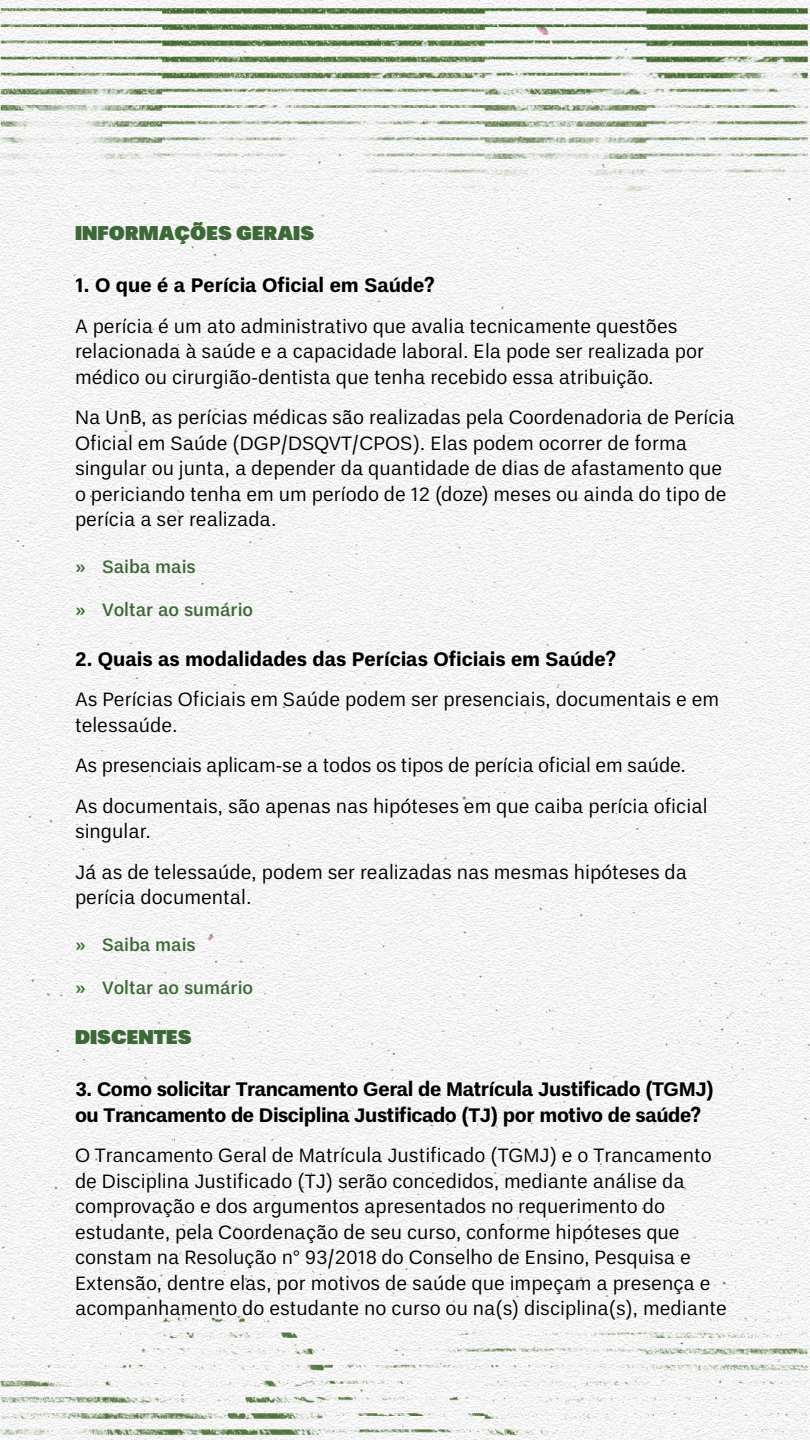
<style>
.page{position:relative;width:810px;height:1440px;background:#fff}
.page>*{position:absolute;margin:0;border:0;box-sizing:border-box;transform-origin:0 0}
.texto_2{font:19.5px/25.5px "Un B Pro";color:#000}
.texto_2_primeiro_paragrafo{font:19.5px/25.5px "Un B Pro";color:#000}
.texto_pergunta{font:700 19.5px/25.5px "Un B Pro";letter-spacing:-.02em;color:#000}
.texto_pergunta-2{font:700 19.5px "Un B Pro";color:#000}
.Titulo_2{font:900 19.5px "Un B Pro";color:#3d6837}
.t1{font:500 18px "Un B Pro";color:#3d6837}
</style>
<div class="page">
<img style="left:0;top:0;width:810px;height:1440px">
<p class="Titulo_2" style="left:75px;top:221px;width:241px">INFORMAÇÕES GERAIS</p>
<p class="texto_pergunta-2" style="left:75px;top:274px;width:362px">1. O que é a Perícia Oficial em Saúde?</p>
<p class="texto_2" style="left:75px;top:313px;width:631px">A perícia é um ato administrativo que avalia tecnicamente questões relacionada à saúde e a capacidade laboral. Ela pode ser realizada por médico ou cirurgião-dentista que tenha recebido essa atribuição.</p>
<p class="texto_2" style="left:75px;top:405px;width:661px">Na UnB, as perícias médicas são realizadas pela Coordenadoria de Perícia Oficial em Saúde (DGP/DSQVT/CPOS). Elas podem ocorrer de forma singular ou junta, a depender da quantidade de dias de afastamento que o periciando tenha em um período de 12 (doze) meses ou ainda do tipo de perícia a ser realizada.</p>
<p class="t1" style="left:75px;top:552px;width:122px">» Saiba mais</p>
<p class="t1" style="left:75px;top:596px;width:180px">» Voltar ao sumário</p>
<p class="texto_pergunta-2" style="left:75px;top:647px;width:543px">2. Quais as modalidades das Perícias Oficiais em Saúde?</p>
<p class="texto_2_primeiro_paragrafo" style="left:75px;top:687px;width:646px">As Perícias Oficiais em Saúde podem ser presenciais, documentais e em telessaúde.</p>
<p class="texto_2" style="left:75px;top:753px;width:613px">As presenciais aplicam-se a todos os tipos de perícia oficial em saúde.</p>
<p class="texto_2" style="left:75px;top:793px;width:634px">As documentais, são apenas nas hipóteses em que caiba perícia oficial singular.</p>
<p class="texto_2" style="left:75px;top:859px;width:614px">Já as de telessaúde, podem ser realizadas nas mesmas hipóteses da perícia documental.</p>
<p class="t1" style="left:75px;top:930px;width:122px">» Saiba mais</p>
<p class="t1" style="left:75px;top:974px;width:180px">» Voltar ao sumário</p>
<p class="Titulo_2" style="left:75px;top:1025px;width:118px">DISCENTES</p>
<p class="texto_pergunta" style="left:75px;top:1077px;width:640px">3. Como solicitar Trancamento Geral de Matrícula Justificado (TGMJ) ou Trancamento de Disciplina Justificado (TJ) por motivo de saúde?</p>
<p class="texto_2_primeiro_paragrafo" style="left:75px;top:1143px;width:653px">O Trancamento Geral de Matrícula Justificado (TGMJ) e o Trancamento de Disciplina Justificado (TJ) serão concedidos, mediante análise da comprovação e dos argumentos apresentados no requerimento do estudante, pela Coordenação de seu curso, conforme hipóteses que constam na Resolução n° 93/2018 do Conselho de Ensino, Pesquisa e Extensão, dentre elas, por motivos de saúde que impeçam a presença e acompanhamento do estudante no curso ou na(s) disciplina(s), mediante</p>
</div>
